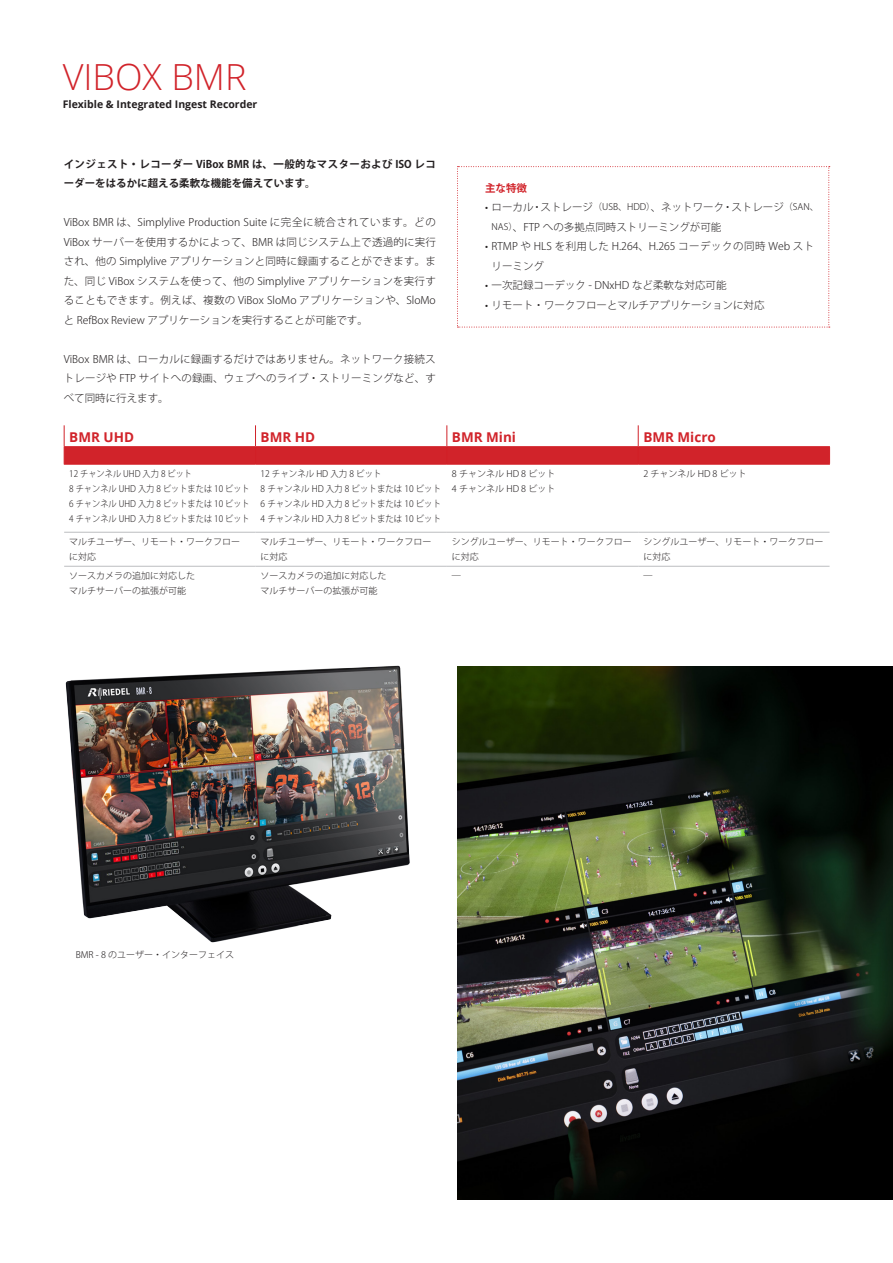
<style>
.page{position:relative;width:893px;height:1263px;background:#fff}
.page>*{position:absolute;margin:0;border:0;box-sizing:border-box;transform-origin:0 0}
.Head{font:300 36px "Open Sans";color:#d1232a}
.sub{font:700 13.5px "Open Sans";color:#d1232a}
.fließ{font:300 10.5px/19.5px "Koz Go Pro";color:#231f20}
.fließ-2{font:700 10.5px/19.5px "Koz Go Pro";color:#231f20}
.fließ_bold{font:700 10.5px "Open Sans";color:#231f20}
.fließ-3{font:700 10.5px "Koz Go Pro";color:#d1232a}
.Tabellentext{font:300 9px "Koz Go Pro";color:#231f20}
.Tabellentext-2{font:300 9px "Koz Go Pro";color:#231f20;scale:.91 1}
.Tabellentext-3{font:300 9px "Koz Go Pro";color:#231f20;scale:.94 1}
.fließ-4{font:300 9px "Koz Go Pro";color:#231f20}
.s1{font-size:9px}
</style>
<div class="page">
<img style="left:457px;top:666px;width:436px;height:533px">
<img style="left:65px;top:665px;width:345px;height:278px">
<hr style="left:64px;top:532px;width:191px;height:1px;background:#bcbdc0">
<hr style="left:255px;top:532px;width:192px;height:1px;background:#bcbdc0">
<hr style="left:447px;top:532px;width:191px;height:1px;background:#bcbdc0">
<hr style="left:638px;top:532px;width:192px;height:1px;background:#bcbdc0">
<hr style="left:64px;top:566px;width:191px;height:1px;background:#bcbdc0">
<hr style="left:255px;top:566px;width:192px;height:1px;background:#bcbdc0">
<hr style="left:447px;top:566px;width:191px;height:1px;background:#bcbdc0">
<hr style="left:638px;top:566px;width:192px;height:1px;background:#bcbdc0">
<svg style="left:64px;top:425px;width:766px;height:39px"></svg>
<hr style="left:64px;top:464px;width:191px;height:1px;background:#d21f26">
<hr style="left:255px;top:464px;width:192px;height:1px;background:#d21f26">
<hr style="left:447px;top:464px;width:191px;height:1px;background:#d21f26">
<hr style="left:638px;top:464px;width:192px;height:1px;background:#d21f26">
<svg style="left:457px;top:166px;width:373px;height:162px"></svg>
<p class="Head" style="left:63px;top:52px;width:185px">VIBOX BMR</p>
<p class="fließ_bold" style="left:63px;top:97px;width:196px">Flexible &amp; Integrated Ingest Recorder</p>
<p class="fließ-2" style="left:64px;top:155px;width:374px">インジェスト・レコーダー ViBox BMR は、一般的なマスターおよび ISO レコーダーをはるかに超える柔軟な機能を備えています。</p>
<p class="fließ" style="left:64px;top:213px;width:374px;text-align:justify">ViBox BMR は、Simplylive Production Suite に完全に統合されています。どのViBox サーバーを使用するかによって、BMR は同じシステム上で透過的に実行され、他の Simplylive アプリケーションと同時に録画することができます。また、同じ ViBox システムを使って、他の Simplylive アプリケーションを実行することもできます。例えば、複数の ViBox SloMo アプリケーションや、SloMoと RefBox Review アプリケーションを実行することが可能です。</p>
<p class="fließ" style="left:64px;top:349px;width:374px;text-align:justify">ViBox BMR は、ローカルに録画するだけではありません。ネットワーク接続ストレージや FTP サイトへの録画、ウェブへのライブ・ストリーミングなど、すべて同時に行えます。</p>
<p class="fließ-3" style="left:485px;top:181px;width:43px">主な特徴</p>
<p class="fließ" style="left:491px;top:197px;width:329px;text-indent:-6px">• ローカル・ストレージ<span class="s1">（USB、HDD）</span>、ネットワーク・ストレージ<span class="s1">（SAN、<br>NAS）</span>、FTP への多拠点同時ストリーミングが可能</p>
<p class="fließ" style="left:491px;top:236px;width:324px;text-indent:-6px">• RTMP や HLS を利用した H.264、H.265 コーデックの同時 Web ストリーミング</p>
<p class="fließ" style="left:485px;top:275px;width:243px">• 一次記録コーデック - DNxHD など柔軟な対応可能</p>
<p class="fließ" style="left:485px;top:295px;width:281px">• リモート・ワークフローとマルチアプリケーションに対応</p>
<p class="sub" style="left:69px;top:427px;width:66px">BMR UHD</p>
<p class="sub" style="left:261px;top:427px;width:56px">BMR HD</p>
<p class="sub" style="left:452px;top:427px;width:66px">BMR Mini</p>
<p class="sub" style="left:643px;top:427px;width:74px">BMR Micro</p>
<p class="Tabellentext-2" style="left:69px;top:468px;width:136px">12 チャンネル UHD 入力 8 ビット</p>
<p class="Tabellentext-2" style="left:69px;top:483px;width:200px">8 チャンネル UHD 入力 8 ビットまたは 10 ビット</p>
<p class="Tabellentext-2" style="left:69px;top:498px;width:200px">6 チャンネル UHD 入力 8 ビットまたは 10 ビット</p>
<p class="Tabellentext-2" style="left:69px;top:513px;width:200px">4 チャンネル UHD 入力 8 ビットまたは 10 ビット</p>
<p class="Tabellentext-3" style="left:261px;top:468px;width:130px">12 チャンネル HD 入力 8 ビット</p>
<p class="Tabellentext-3" style="left:261px;top:483px;width:194px">8 チャンネル HD 入力 8 ビットまたは 10 ビット</p>
<p class="Tabellentext-3" style="left:261px;top:498px;width:194px">6 チャンネル HD 入力 8 ビットまたは 10 ビット</p>
<p class="Tabellentext-3" style="left:261px;top:513px;width:194px">4 チャンネル HD 入力 8 ビットまたは 10 ビット</p>
<p class="Tabellentext" style="left:452px;top:468px;width:105px">8 チャンネル HD 8 ビット</p>
<p class="Tabellentext" style="left:452px;top:483px;width:105px">4 チャンネル HD 8 ビット</p>
<p class="Tabellentext" style="left:643px;top:468px;width:105px">2 チャンネル HD 8 ビット</p>
<p class="Tabellentext" style="left:69px;top:536px;width:172px">マルチユーザー、リモート・ワークフロー</p>
<p class="Tabellentext" style="left:69px;top:551px;width:28px">に対応</p>
<p class="Tabellentext" style="left:69px;top:570px;width:127px">ソースカメラの追加に対応した</p>
<p class="Tabellentext" style="left:69px;top:585px;width:118px">マルチサーバーの拡張が可能</p>
<p class="Tabellentext" style="left:261px;top:536px;width:172px">マルチユーザー、リモート・ワークフロー</p>
<p class="Tabellentext" style="left:261px;top:551px;width:28px">に対応</p>
<p class="Tabellentext" style="left:261px;top:570px;width:127px">ソースカメラの追加に対応した</p>
<p class="Tabellentext" style="left:261px;top:585px;width:118px">マルチサーバーの拡張が可能</p>
<p class="Tabellentext" style="left:452px;top:536px;width:181px">シングルユーザー、リモート・ワークフロー</p>
<p class="Tabellentext" style="left:452px;top:551px;width:28px">に対応</p>
<p class="Tabellentext" style="left:643px;top:536px;width:181px">シングルユーザー、リモート・ワークフロー</p>
<p class="Tabellentext" style="left:643px;top:551px;width:28px">に対応</p>
<p class="Tabellentext" style="left:452px;top:570px;width:10px">─</p>
<p class="Tabellentext" style="left:643px;top:570px;width:10px">─</p>
<p class="fließ-4" style="left:76px;top:949px;width:160px">BMR - 8 のユーザー・インターフェイス</p>
</div>
